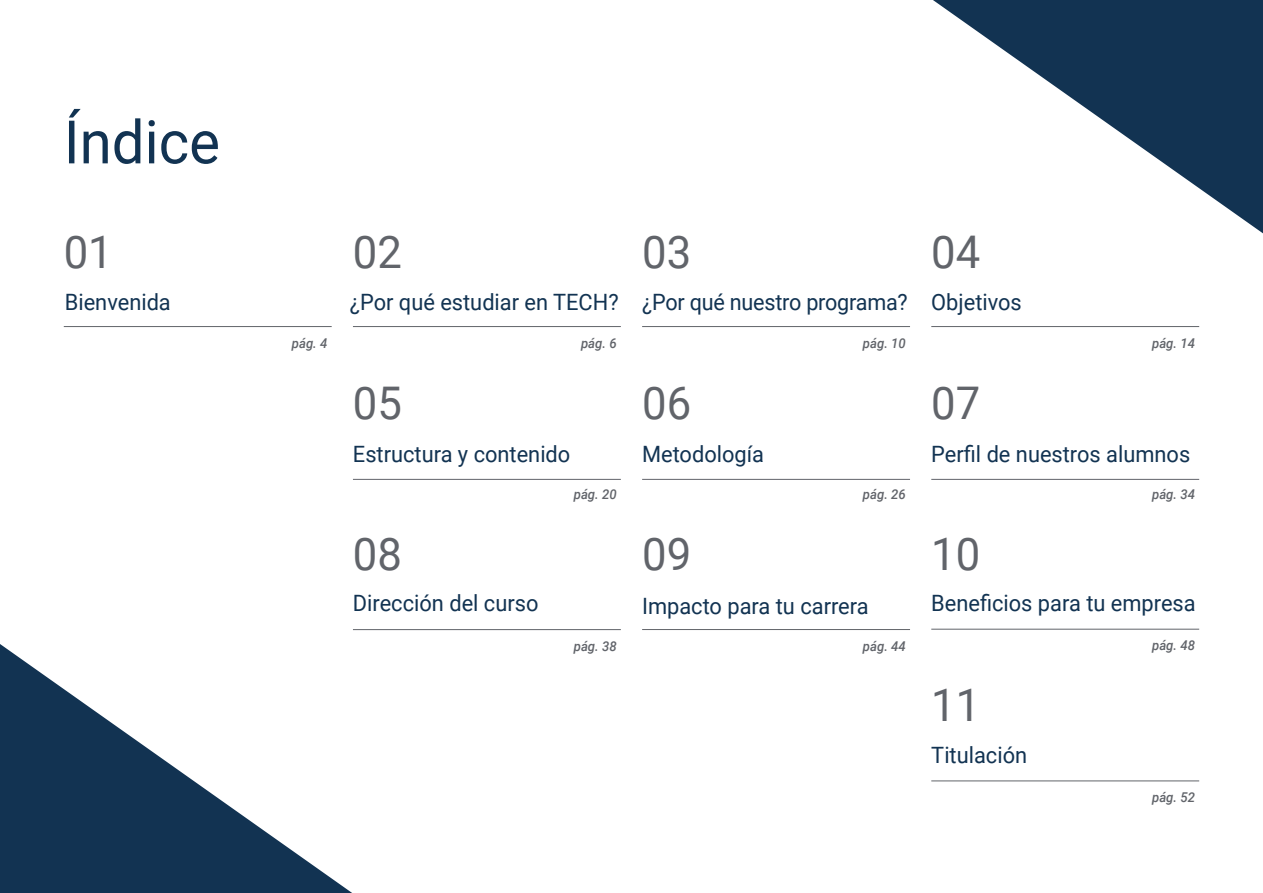
<style>
.page{position:relative;width:1263px;height:893px;background:#fff}
.page>*{position:absolute;margin:0;border:0;box-sizing:border-box;transform-origin:0 0}
.t1{font:60px "Roboto";color:#123352}
.t2{font:45px "Roboto";color:#61646a}
.t3{font:22.5px "Roboto";color:#123352}
.t4{font:22.5px "Roboto";color:#123352;scale:.96 1}
.t5{font:italic 500 13.5px "Roboto";color:#61646a}
</style>
<div class="page">
<hr style="left:64px;top:326px;width:268px;height:1px;background:#61646a">
<hr style="left:353px;top:479px;width:268px;height:1px;background:#61646a">
<hr style="left:353px;top:629px;width:268px;height:1px;background:#61646a">
<hr style="left:353px;top:326px;width:268px;height:1px;background:#61646a">
<hr style="left:642px;top:479px;width:268px;height:1px;background:#61646a">
<hr style="left:642px;top:629px;width:268px;height:1px;background:#61646a">
<hr style="left:931px;top:629px;width:268px;height:1px;background:#61646a">
<hr style="left:931px;top:780px;width:268px;height:1px;background:#61646a">
<hr style="left:642px;top:326px;width:268px;height:1px;background:#61646a">
<hr style="left:931px;top:479px;width:268px;height:1px;background:#61646a">
<hr style="left:931px;top:326px;width:268px;height:1px;background:#61646a">
<svg style="left:0;top:644px;width:352px;height:249px"></svg>
<svg style="left:933px;top:0;width:330px;height:233px"></svg>
<h1 class="t1" style="left:64px;top:100px;width:158px">Índice</h1>
<h2 class="t2" style="left:64px;top:220px;width:51px">01</h2>
<h2 class="t2" style="left:353px;top:220px;width:51px">02</h2>
<h2 class="t2" style="left:642px;top:220px;width:51px">03</h2>
<h2 class="t2" style="left:931px;top:220px;width:51px">04</h2>
<p class="t3" style="left:350px;top:286px;width:270px">¿Por qué estudiar en TECH?</p>
<p class="t3" style="left:65px;top:286px;width:108px">Bienvenida</p>
<p class="t3" style="left:931px;top:286px;width:92px">Objetivos</p>
<p class="t4" style="left:642px;top:286px;width:278px">¿Por qué nuestro programa?</p>
<p class="t5" style="left:292px;top:333px;width:37px">pág. 4</p>
<h2 class="t2" style="left:353px;top:372px;width:51px">05</h2>
<p class="t5" style="left:581px;top:333px;width:37px">pág. 6</p>
<h2 class="t2" style="left:642px;top:372px;width:51px">06</h2>
<p class="t5" style="left:863px;top:333px;width:44px">pág. 10</p>
<h2 class="t2" style="left:931px;top:372px;width:51px">07</h2>
<p class="t5" style="left:1152px;top:333px;width:44px">pág. 14</p>
<p class="t3" style="left:353px;top:438px;width:219px">Estructura y contenido</p>
<p class="t3" style="left:642px;top:438px;width:123px">Metodología</p>
<p class="t3" style="left:931px;top:438px;width:261px">Perfil de nuestros alumnos</p>
<p class="t5" style="left:574px;top:485px;width:44px">pág. 20</p>
<p class="t5" style="left:863px;top:485px;width:44px">pág. 26</p>
<p class="t5" style="left:1152px;top:485px;width:44px">pág. 34</p>
<h2 class="t2" style="left:353px;top:522px;width:51px">08</h2>
<h2 class="t2" style="left:642px;top:522px;width:51px">09</h2>
<h2 class="t2" style="left:931px;top:522px;width:51px">10</h2>
<p class="t3" style="left:353px;top:587px;width:187px">Dirección del curso</p>
<p class="t3" style="left:931px;top:587px;width:266px">Beneficios para tu empresa</p>
<p class="t3" style="left:642px;top:590px;width:228px">Impacto para tu carrera</p>
<p class="t5" style="left:574px;top:636px;width:44px">pág. 38</p>
<p class="t5" style="left:863px;top:636px;width:44px">pág. 44</p>
<p class="t5" style="left:1152px;top:636px;width:44px">pág. 48</p>
<h2 class="t2" style="left:931px;top:674px;width:51px">11</h2>
<p class="t3" style="left:931px;top:739px;width:97px">Titulación</p>
<p class="t5" style="left:1152px;top:788px;width:44px">pág. 52</p>
</div>
